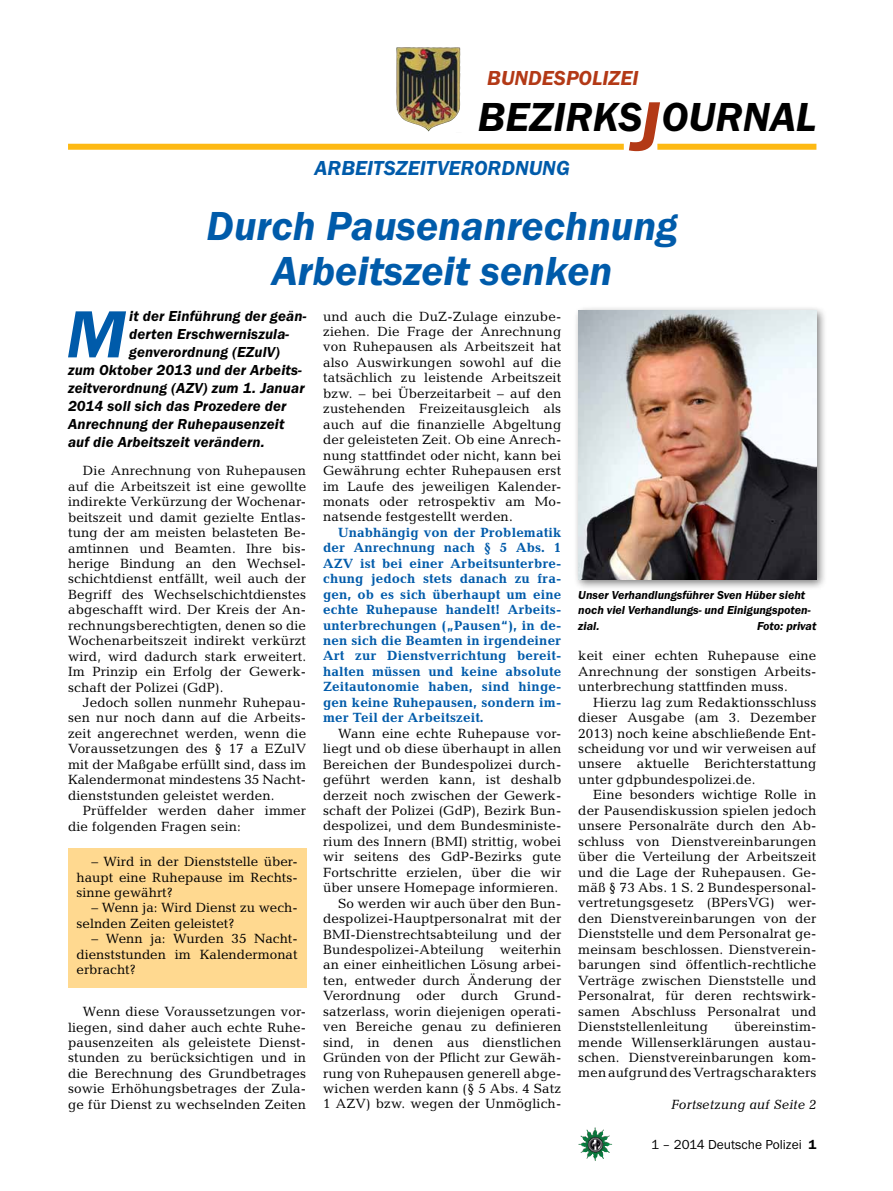
<style>
.page{position:relative;width:893px;height:1191px;background:#fff}
.page>*{position:absolute;margin:0;border:0;box-sizing:border-box;transform-origin:0 0}
.t1{font:italic 600 69px "Franklin Gothic Itc T";color:#005baa}
.t2{font:italic 600 42px/45px "Franklin Gothic Itc T";color:#005baa;text-align:center}
.t3{font:italic 600 42px "Franklin Gothic Itc T";color:#000}
.t4{font:italic 600 21px "Franklin Gothic Itc T";color:#005baa}
.t5{font:italic 600 21px "Franklin Gothic Itc T";color:#b33916}
.t6{font:italic 600 15px "Franklin Gothic Itc T";letter-spacing:.01em;color:#000}
.t7{font:13.5px/15.5px "Candida";letter-spacing:.01em;color:#000;text-align:justify}
.t8{font:700 13.5px/15.5px "Candida";letter-spacing:.01em;color:#005baa;text-align:justify}
.t9{font:13.5px "Franklin Gothic Itc T";color:#000}
.t10{font:italic 13.5px "Candida";color:#000}
.t11{font:italic 600 12px/15.5px "Franklin Gothic Itc T";color:#000}
.s1{font-size:72px;color:#b33916}
.s2{font-weight:600}
</style>
<div class="page">
<img style="left:578px;top:1127px;width:17px;height:25px">
<img style="left:396px;top:47px;width:65px;height:85px">
<div style="left:657px;top:144px;width:159px;height:6px;background:#fdb913"></div>
<div style="left:68px;top:144px;width:556px;height:6px;background:#fdb913"></div>
<div style="left:573px;top:305px;width:254px;height:285px;background:#000;opacity:.5"></div>
<img style="left:578px;top:310px;width:238px;height:269px">
<div style="left:68px;top:848px;width:238px;height:139px;background:#ffd990"></div>
<h3 class="t5" style="left:487px;top:66px;width:153px">BUNDESPOLIZEI</h3>
<h2 class="t3" style="left:478px;top:93px;width:340px">BEZIRKS<span class="s1">J</span>OURNAL</h2>
<h3 class="t4" style="left:315px;top:156px;width:257px">ARBEITSZEITVERORDNUNG</h3>
<h2 class="t2" style="left:207px;top:202px;width:473px">Durch Pausenanrechnung<br>Arbeitszeit senken</h2>
<h1 class="t1" style="left:66px;top:294px;width:61px">M</h1>
<p class="t6" style="left:129px;top:308px;width:179px">it der Einführung der geän-</p>
<p class="t6" style="left:129px;top:326px;width:162px">derten Erschwerniszula-</p>
<p class="t6" style="left:129px;top:344px;width:152px">genverordnung (EZulV)</p>
<p class="t6" style="left:68px;top:362px;width:235px">zum Oktober 2013 und der Arbeits-</p>
<p class="t6" style="left:68px;top:380px;width:238px">zeitverordnung (AZV) zum 1. Januar</p>
<p class="t6" style="left:68px;top:398px;width:220px">2014 soll sich das Prozedere der</p>
<p class="t6" style="left:68px;top:416px;width:218px">Anrechnung der Ruhepausenzeit</p>
<p class="t6" style="left:68px;top:434px;width:198px">auf die Arbeitszeit verändern.</p>
<p class="t7" style="left:68px;top:463px;width:240px;text-indent:15px">Die Anrechnung von Ruhepausen auf die Arbeitszeit ist eine gewollte indirekte Verkürzung der Wochenar&shy;beitszeit und damit gezielte Entlas&shy;tung der am meisten belasteten Be&shy;amtinnen und Beamten. Ihre bis&shy;herige Bindung an den Wechsel&shy;schichtdienst entfällt, weil auch der Begriff des Wechselschichtdienstes abgeschafft wird. Der Kreis der An&shy;rechnungsberechtigten, denen so die Wochenarbeitszeit indirekt verkürzt wird, wird dadurch stark erweitert.<br>Im Prinzip ein Erfolg der Gewerk&shy;schaft der Polizei (GdP).</p>
<p class="t7" style="left:68px;top:695px;width:240px;text-indent:15px">Jedoch sollen nunmehr Ruhepau&shy;sen nur noch dann auf die Arbeits&shy;zeit angerechnet werden, wenn die Voraussetzungen des § 17 a EZulV mit der Maßgabe erfüllt sind, dass im Kalendermonat mindestens 35 Nacht&shy;dienststunden geleistet werden.</p>
<p class="t7" style="left:68px;top:803px;width:240px;text-indent:15px">Prüffelder werden daher immer die folgenden Fragen sein:</p>
<p class="t7" style="left:77px;top:853px;width:223px;text-indent:15px">– Wird in der Dienststelle über&shy;haupt eine Ruhepause im Rechts&shy;sinne gewährt?</p>
<p class="t7" style="left:77px;top:900px;width:223px;text-indent:15px">– Wenn ja: Wird Dienst zu wech&shy;selnden Zeiten geleistet?</p>
<p class="t7" style="left:77px;top:931px;width:223px;text-indent:15px">– Wenn ja: Wurden 35 Nacht&shy;dienststunden im Kalendermonat erbracht?</p>
<p class="t7" style="left:68px;top:1003px;width:240px;text-indent:15px">Wenn diese Voraussetzungen vor&shy;liegen, sind daher auch echte Ruhe&shy;pausenzeiten als geleistete Dienst&shy;stunden zu berücksichtigen und in die Berechnung des Grundbetrages sowie Erhöhungsbetrages der Zula&shy;ge für Dienst zu wechselnden Zeiten</p>
<p class="t7" style="left:323px;top:308px;width:240px">und auch die DuZ-Zulage einzube&shy;ziehen. Die Frage der Anrechnung von Ruhepausen als Arbeitszeit hat also Auswirkungen sowohl auf die tatsächlich zu leistende Arbeitszeit bzw. – bei Überzeitarbeit – auf den zustehenden Freizeitausgleich als auch auf die finanzielle Abgeltung der geleisteten Zeit. Ob eine Anrech&shy;nung stattfindet oder nicht, kann bei Gewährung echter Ruhepausen erst im Laufe des jeweiligen Kalender&shy;monats oder retrospektiv am Mo&shy;natsende festgestellt werden.</p>
<p class="t8" style="left:323px;top:524px;width:240px;text-indent:15px">Unabhängig von der Problematik der Anrechnung nach § 5 Abs. 1<br>AZV ist bei einer Arbeitsunterbre&shy;chung jedoch stets danach zu fra&shy;gen, ob es sich überhaupt um eine echte Ruhepause handelt! Arbeits&shy;unterbrechungen („Pausen“), in de&shy;nen sich die Beamten in irgendeiner Art zur Dienstverrichtung bereit&shy;halten müssen und keine absolute Zeitautonomie haben, sind hinge&shy;gen keine Ruhepausen, sondern im&shy;mer Teil der Arbeitszeit.</p>
<p class="t7" style="left:323px;top:725px;width:240px;text-align:right">Wann eine echte Ruhepause vor&shy;liegt und ob diese überhaupt in allen Bereichen der Bundespolizei durch&shy;geführt werden kann, ist deshalb derzeit noch zwischen der Gewerk&shy;schaft der Polizei (GdP), Bezirk Bun&shy;despolizei, und dem Bundesministe&shy;rium des Innern (BMI) strittig, wobei wir seitens des GdP-Bezirks gute Fortschritte erzielen, über die wir über unsere Homepage informieren.<br>So werden wir auch über den Bun&shy;despolizei-Hauptpersonalrat mit der BMI-Dienstrechtsabteilung und der Bundespolizei-Abteilung weiterhin an einer einheitlichen Lösung arbei&shy;ten, entweder durch Änderung der Verordnung oder durch Grund&shy;satzerlass, worin diejenigen operati&shy;ven Bereiche genau zu definieren sind, in denen aus dienstlichen Gründen von der Pflicht zur Gewäh&shy;rung von Ruhepausen generell abge&shy;wichen werden kann (§ 5 Abs. 4 Satz 1 AZV) bzw. wegen der Unmöglich-</p>
<p class="t11" style="left:578px;top:587px;width:234px">Unser Verhandlungsführer Sven Hüber sieht noch viel Verhandlungs- und Einigungspoten&shy;zial.</p>
<p class="t11" style="left:757px;top:618px;width:61px">Foto: privat</p>
<p class="t7" style="left:578px;top:648px;width:240px">keit einer echten Ruhepause eine Anrechnung der sonstigen Arbeits&shy;unterbrechung stattfinden muss.</p>
<p class="t7" style="left:578px;top:694px;width:240px;text-indent:15px">Hierzu lag zum Redaktionsschluss dieser Ausgabe (am 3. Dezember 2013) noch keine abschließende Ent&shy;scheidung vor und wir verweisen auf unsere aktuelle Berichterstattung unter gdpbundespolizei.de.</p>
<p class="t7" style="left:578px;top:787px;width:240px;text-indent:15px">Eine besonders wichtige Rolle in der Pausendiskussion spielen jedoch unsere Personalräte durch den Ab&shy;schluss von Dienstvereinbarungen über die Verteilung der Arbeitszeit und die Lage der Ruhepausen. Ge&shy;mäß § 73 Abs. 1 S. 2 Bundespersonal&shy;vertretungsgesetz (BPersVG) wer&shy;den Dienstvereinbarungen von der Dienststelle und dem Personalrat ge&shy;meinsam beschlossen. Dienstverein&shy;barungen sind öffentlich-rechtliche Verträge zwischen Dienststelle und Personalrat, für deren rechtswirk&shy;samen Abschluss Personalrat und Dienststellenleitung</p>
<p class="t7" style="left:578px;top:1018px;width:240px;text-indent:156px">übereinstim&shy;mende Willenserklärungen austau&shy;schen. Dienstvereinbarungen kom&shy;men aufgrund des Vertragscharakters</p>
<p class="t10" style="left:671px;top:1096px;width:147px">Fortsetzung auf Seite 2</p>
<p class="t9" style="left:651px;top:1136px;width:167px">1 – 2014 Deutsche Polizei <span class="s2">1</span></p>
</div>
